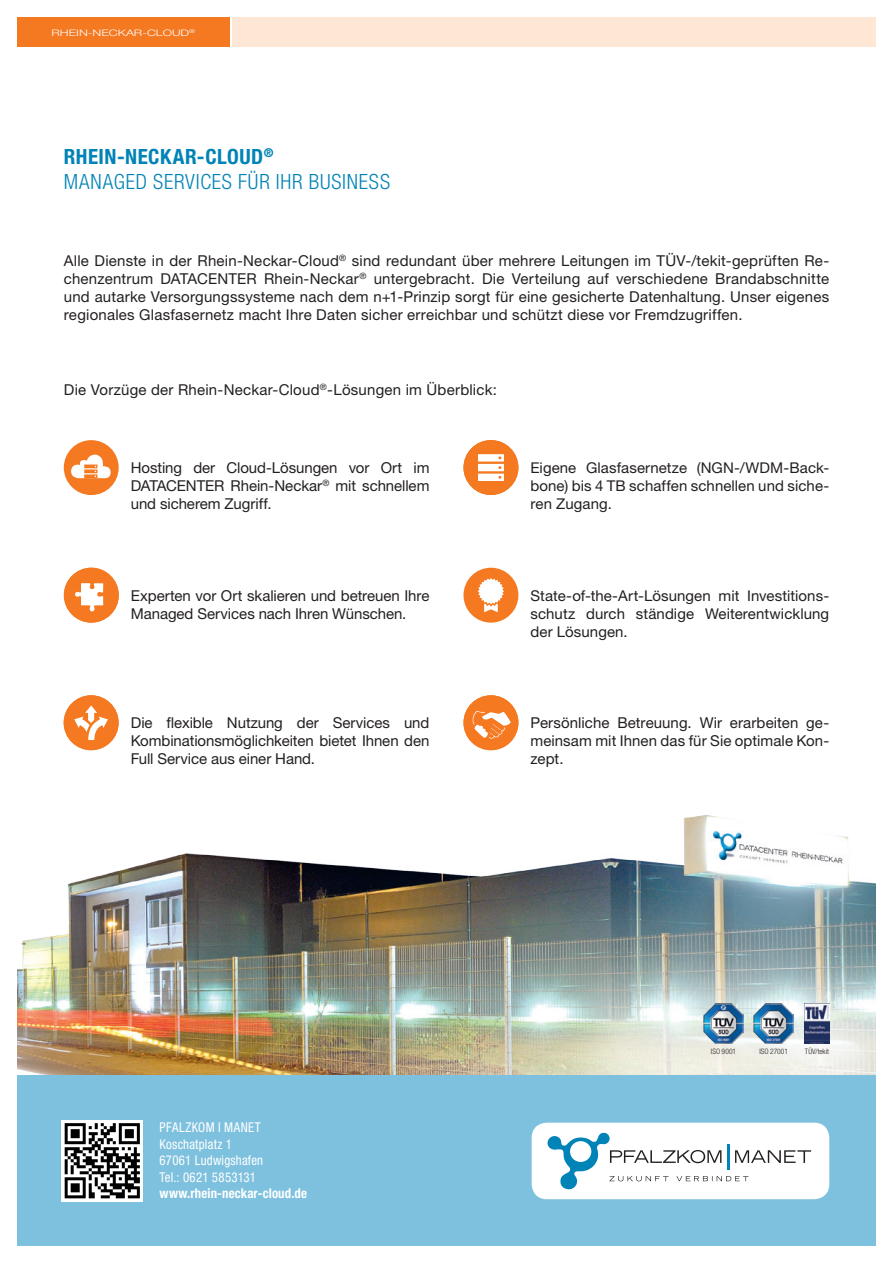
<style>
.page{position:relative;width:893px;height:1263px;background:#fff}
.page>*{position:absolute;margin:0;border:0;box-sizing:border-box;transform-origin:0 0}
.t1{font:300 condensed 21px/25.2px "Helvetica Neue LT Std";letter-spacing:.035em;color:#0083b6}
.t2{font:15px/18px "Helvetica Neue LT Std";color:#231f20;text-align:justify}
.t3{font:14.85px/18px "Helvetica Neue LT Std";letter-spacing:.005em;color:#231f20;text-align:justify}
.t4{font:condensed 13.5px/16.5px "Helvetica Neue LT Std";letter-spacing:.02em;color:#fff;scale:.95 1}
.t5{font:700 condensed 13.5px "Helvetica Neue LT Std";letter-spacing:.01em;color:#fff;scale:.95 1}
.t6{font:300 9px "Helvetica Neue LT Std";color:#fff;scale:1.4 1}
.t7{font:300 condensed 7.5px "Helvetica Neue LT Std";letter-spacing:.01em;color:#231f20}
.s1{font-weight:700}
</style>
<div class="page">
<img style="left:17px;top:815px;width:859px;height:261px">
<div style="left:17px;top:1076px;width:859px;height:170px;background:#7ec1de"></div>
<div style="left:532px;top:1123px;width:297px;height:76px;background:#fff;border-radius:15px"></div>
<svg style="left:547px;top:1132px;width:264px;height:58px"></svg>
<hr style="left:727px;top:1144px;width:2px;height:26px;background:#0083b6">
<div style="left:17px;top:17px;width:213px;height:30px;background:#f47921"></div>
<div style="left:233px;top:17px;width:643px;height:30px;background:#fee7d4"></div>
<div style="left:463px;top:568px;width:55px;height:55px;background:#f47921;border-radius:50%"></div>
<div style="left:64px;top:440px;width:55px;height:55px;background:#f47921;border-radius:50%"></div>
<div style="left:64px;top:568px;width:55px;height:55px;background:#f47921;border-radius:50%"></div>
<div style="left:463px;top:440px;width:55px;height:55px;background:#f47921;border-radius:50%"></div>
<div style="left:64px;top:695px;width:55px;height:55px;background:#f47921;border-radius:50%"></div>
<svg style="left:74px;top:705px;width:34px;height:35px"></svg>
<div style="left:463px;top:695px;width:55px;height:55px;background:#f47921;border-radius:50%"></div>
<svg style="left:472px;top:710px;width:39px;height:29px"></svg>
<svg style="left:62px;top:1120px;width:81px;height:81px"></svg>
<svg style="left:65px;top:1123px;width:75px;height:75px;background:#767677"></svg>
<img style="left:804px;top:1003px;width:25px;height:41px">
<img style="left:703px;top:1003px;width:41px;height:41px">
<img style="left:754px;top:1003px;width:40px;height:41px">
<svg style="left:71px;top:454px;width:40px;height:25px"></svg>
<svg style="left:478px;top:454px;width:26px;height:27px"></svg>
<svg style="left:478px;top:578px;width:26px;height:34px"></svg>
<svg style="left:75px;top:583px;width:28px;height:29px"></svg>
<p class="t6" style="left:52px;top:27px;width:104px">RHEIN-NECKAR-CLOUD<sup>®</sup></p>
<h1 class="t1" style="left:64px;top:144px;width:328px"><span class="s1">RHEIN-NECKAR-CLOUD</span><sup>®<br></sup>MANAGED SERVICES FÜR IHR BUSINESS</h1>
<p class="t2" style="left:64px;top:251px;width:767px">Alle Dienste in der Rhein-Neckar-Cloud<sup>®</sup> sind redundant über mehrere Leitungen im TÜV-/tekit-geprüften Re&shy;chenzentrum DATACENTER Rhein-Neckar<sup>®</sup> untergebracht. Die Verteilung auf verschiedene Brandabschnitte und autarke Versorgungssysteme nach dem n+1-Prinzip sorgt für eine gesicherte Datenhaltung. Unser eigenes regionales Glasfasernetz macht Ihre Daten sicher erreichbar und schützt diese vor Fremdzugriffen.</p>
<p class="t2" style="left:64px;top:380px;width:435px">Die Vorzüge der Rhein-Neckar-Cloud<sup>®</sup>-Lösungen im Überblick:</p>
<p class="t2" style="left:131px;top:459px;width:300px">Hosting der Cloud-Lösungen vor Ort im DATACENTER Rhein-Neckar<sup>®</sup> mit schnellem und sicherem Zugriff.</p>
<p class="t2" style="left:131px;top:586px;width:300px">Experten vor Ort skalieren und betreuen Ihre<br>Managed Services nach Ihren Wünschen.</p>
<p class="t2" style="left:131px;top:714px;width:300px">Die flexible Nutzung der Services und Kombinationsmöglichkeiten bietet Ihnen den Full Service aus einer Hand.</p>
<p class="t3" style="left:530px;top:459px;width:300px">Eigene Glasfasernetze (NGN-/WDM-Back&shy;bone) bis 4 TB schaffen schnellen und siche&shy;ren Zugang.</p>
<p class="t3" style="left:530px;top:586px;width:300px">State-of-the-Art-Lösungen mit Investitions&shy;schutz durch ständige Weiterentwicklung der Lösungen.</p>
<p class="t2" style="left:530px;top:714px;width:300px">Persönliche Betreuung. Wir erarbeiten ge&shy;meinsam mit Ihnen das für Sie optimale Kon&shy;zept.</p>
<p class="t4" style="left:160px;top:1119px;width:111px">PFALZKOM I MANET<br>Koschatplatz 1<br>67061 Ludwigshafen<br>Tel.: 0621 5853131</p>
<p class="t5" style="left:160px;top:1185px;width:157px">www.rhein-neckar-cloud.de</p>
<p class="t7" style="left:711px;top:1047px;width:27px">ISO 9001</p>
<p class="t7" style="left:759px;top:1047px;width:30px">ISO 27001</p>
<p class="t7" style="left:805px;top:1047px;width:26px">TÜV/tekit</p>
</div>
